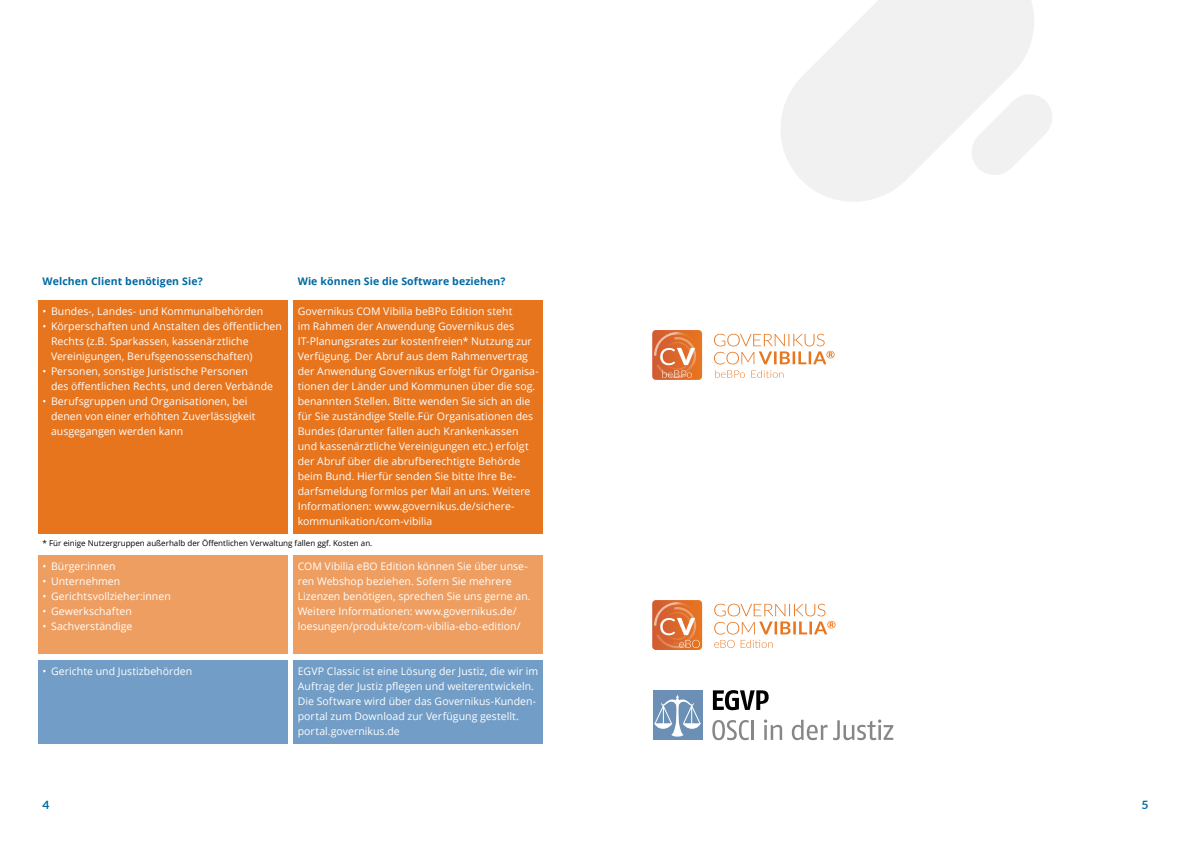
<style>
.page{position:relative;width:1191px;height:842px;background:#fff}
.page>*{position:absolute;margin:0;border:0;box-sizing:border-box;transform-origin:0 0}
.t1{font:700 11.5px "Lato";color:#0069a3;scale:1.06 1}
.t2{font:10.5px/15px "Open Sans";letter-spacing:.005em;color:#fff}
.t3{font:700 10.5px "Open Sans";letter-spacing:.01em;color:#0069a3}
.t4{font:8px "Open Sans";color:#000}
</style>
<div class="page">
<div style="left:38px;top:300px;width:250px;height:234px;background:#e7751e"></div>
<div style="left:293px;top:300px;width:250px;height:234px;background:#e7751e"></div>
<div style="left:38px;top:555px;width:250px;height:99px;background:#ee9e61"></div>
<div style="left:293px;top:555px;width:250px;height:99px;background:#ee9e61"></div>
<div style="left:38px;top:660px;width:250px;height:84px;background:#719dc6"></div>
<div style="left:293px;top:660px;width:250px;height:84px;background:#719dc6"></div>
<svg style="left:1041px;top:98px;width:11px;height:40px"></svg>
<svg style="left:781px;top:0;width:260px;height:202px;fill:#f1f1f1"></svg>
<div style="left:653px;top:690px;width:49px;height:50px;background:#6c90b5"></div>
<svg style="left:713px;top:690px;width:55px;height:20px"></svg>
<svg style="left:712px;top:720px;width:36px;height:20px"></svg>
<hr style="left:751px;top:720px;width:2px;height:20px;background:#878787">
<svg style="left:764px;top:719px;width:18px;height:21px"></svg>
<svg style="left:792px;top:720px;width:35px;height:20px"></svg>
<svg style="left:833px;top:719px;width:60px;height:21px"></svg>
<svg style="left:654px;top:694px;width:47px;height:43px"></svg>
<svg style="left:715px;top:370px;width:68px;height:8px"></svg>
<svg style="left:714px;top:334px;width:120px;height:30px"></svg>
<svg style="left:652px;top:330px;width:50px;height:50px;background:#e17f4a"></svg>
<svg style="left:714px;top:604px;width:121px;height:30px"></svg>
<svg style="left:714px;top:640px;width:58px;height:8px"></svg>
<svg style="left:652px;top:600px;width:50px;height:50px;background:#e17e49"></svg>
<p class="t3" style="left:43px;top:274px;width:162px">Welchen Client benötigen Sie?</p>
<p class="t3" style="left:298px;top:274px;width:209px">Wie können Sie die Software beziehen?</p>
<p class="t2" style="left:43px;top:303px;width:222px">• Bundes-, Landes- und Kommunalbehörden</p>
<p class="t2" style="left:51px;top:318px;width:232px;text-indent:-9px">• Körperschaften und Anstalten des öffentlichen<br>Rechts (z.B. Sparkassen, kassenärztliche<br>Vereinigungen, Berufsgenossenschaften)</p>
<p class="t2" style="left:51px;top:363px;width:223px;text-indent:-9px">• Personen, sonstige Juristische Personen<br>des öffentlichen Rechts, und deren Verbände</p>
<p class="t2" style="left:51px;top:393px;width:206px;text-indent:-9px">• Berufsgruppen und Organisationen, bei denen von einer erhöhten Zuverlässigkeit ausgegangen werden kann</p>
<p class="t2" style="left:298px;top:304px;width:242px">Governikus COM Vibilia beBPo Edition steht<br>im Rahmen der Anwendung Governikus des IT-Planungsrates zur kostenfreien* Nutzung zur Verfügung. Der Abruf aus dem Rahmenvertrag der Anwendung Governikus erfolgt für Organisa&shy;tionen der Länder und Kommunen über die sog. benannten Stellen. Bitte wenden Sie sich an die für Sie zuständige Stelle.Für Organisationen des Bundes (darunter fallen auch Krankenkassen und kassenärztliche Vereinigungen etc.) erfolgt der Abruf über die abrufberechtigte Behörde beim Bund. Hierfür senden Sie bitte Ihre Be&shy;darfsmeldung formlos per Mail an uns. Weitere Informationen: www.governikus.de/sichere&shy;kommunikation/com-vibilia</p>
<p class="t2" style="left:298px;top:559px;width:234px">COM Vibilia eBO Edition können Sie über unse&shy;ren Webshop beziehen. Sofern Sie mehrere Lizenzen benötigen, sprechen Sie uns gerne an.<br>Weitere Informationen: www.governikus.de/ loesungen/produkte/com-vibilia-ebo-edition/</p>
<p class="t2" style="left:298px;top:664px;width:242px">EGVP Classic ist eine Lösung der Justiz, die wir im Auftrag der Justiz pflegen und weiterentwickeln.<br>Die Software wird über das Governikus-Kunden&shy;portal zum Download zur Verfügung gestellt. portal.governikus.de</p>
<p class="t4" style="left:43px;top:538px;width:331px">* Für einige Nutzergruppen außerhalb der Öffentlichen Verwaltung fallen ggf. Kosten an.</p>
<p class="t2" style="left:43px;top:558px;width:75px">• Bürger:innen</p>
<p class="t2" style="left:43px;top:573px;width:79px">• Unternehmen</p>
<p class="t2" style="left:43px;top:588px;width:130px">• Gerichtsvollzieher:innen</p>
<p class="t2" style="left:43px;top:604px;width:91px">• Gewerkschaften</p>
<p class="t2" style="left:43px;top:619px;width:91px">• Sachverständige</p>
<p class="t2" style="left:43px;top:664px;width:151px">• Gerichte und Justizbehörden</p>
<p class="t1" style="left:43px;top:796px;width:8px">4</p>
<p class="t1" style="left:1141px;top:796px;width:8px">5</p>
</div>
